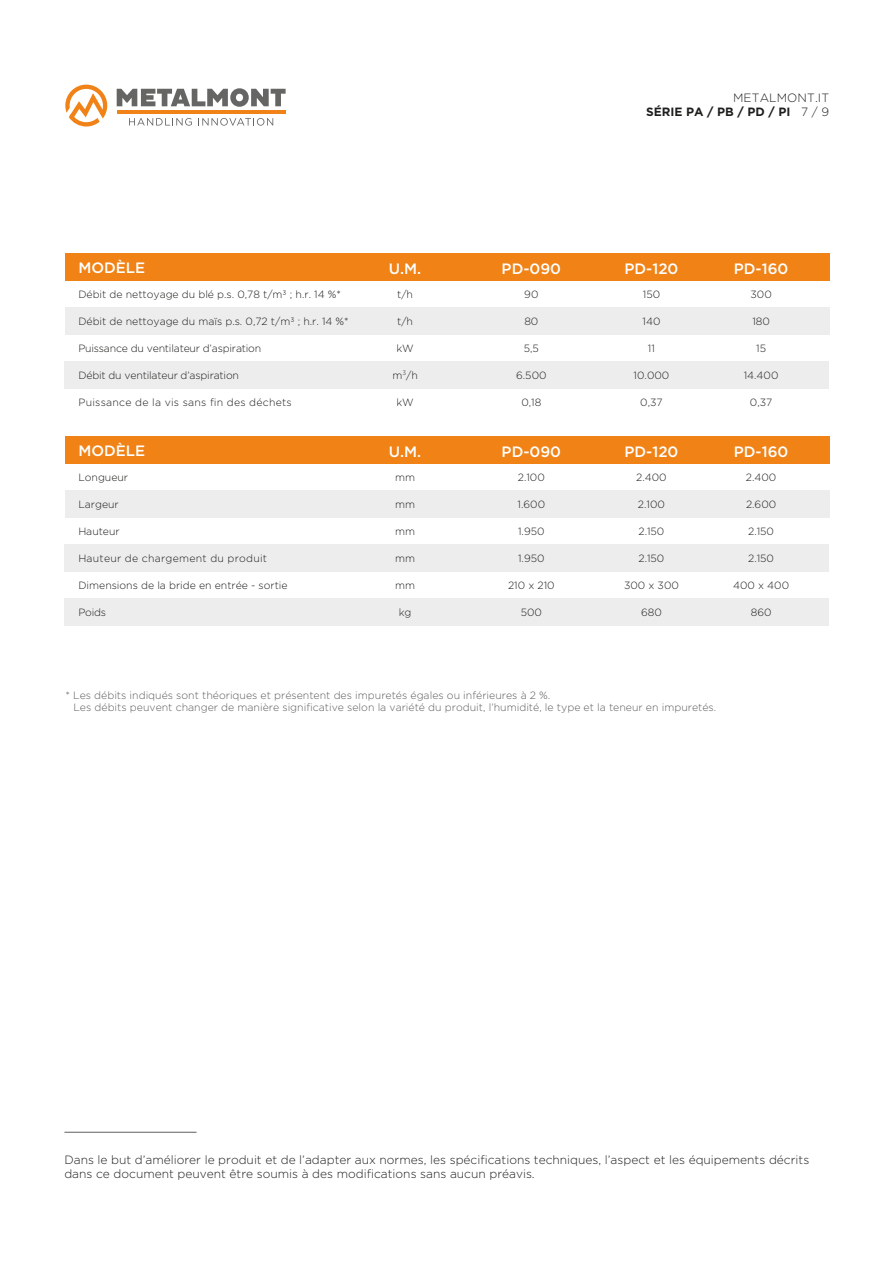
<style>
.page{position:relative;width:893px;height:1263px;background:#fff}
.page>*{position:absolute;margin:0;border:0;box-sizing:border-box;transform-origin:0 0}
.t1{font:500 15px "Gotham";color:#fff}
.t2{font:300 12px/14.4px "Gotham";color:#1e1f1d}
.t3{font:700 12px/14.4px "Gotham";color:#1e1f1d;text-align:right}
.t4{font:300 10.5px "Gotham";color:#1d1d1b}
.t5{font:300 10.5px/12.6px "Gotham";color:#5f5e5e}
.t6{font:300 10.5px "Gotham";letter-spacing:.025em;color:#1d1d1b}
.s1{font-weight:300}
</style>
<div class="page">
<div style="left:65px;top:362px;width:764px;height:27px;background:#ededed"></div>
<div style="left:65px;top:307px;width:764px;height:27px;background:#ededed"></div>
<div style="left:65px;top:254px;width:764px;height:27px;background:#f08216"></div>
<div style="left:65px;top:599px;width:764px;height:27px;background:#ededed"></div>
<div style="left:65px;top:545px;width:764px;height:27px;background:#ededed"></div>
<div style="left:65px;top:491px;width:764px;height:27px;background:#ededed"></div>
<div style="left:65px;top:437px;width:764px;height:27px;background:#f08216"></div>
<hr style="left:64px;top:1132px;width:133px;height:1px;background:#5f5f5e">
<svg style="left:117px;top:88px;width:169px;height:19px"></svg>
<hr style="left:117px;top:110px;width:169px;height:4px;background:#f08217">
<svg style="left:65px;top:85px;width:42px;height:42px"></svg>
<svg style="left:129px;top:118px;width:63px;height:8px"></svg>
<svg style="left:202px;top:118px;width:71px;height:8px"></svg>
<h1 class="t1" style="left:78px;top:258px;width:68px">MODÈLE</h1>
<p class="t4" style="left:78px;top:287px;width:264px">Débit de nettoyage du blé p.s. 0,78 t/m3 ; h.r. 14 %*</p>
<p class="t4" style="left:78px;top:314px;width:272px">Débit de nettoyage du maïs p.s. 0,72 t/m3 ; h.r. 14 %*</p>
<p class="t4" style="left:78px;top:341px;width:184px">Puissance du ventilateur d’aspiration</p>
<p class="t4" style="left:78px;top:368px;width:162px">Débit du ventilateur d’aspiration</p>
<p class="t6" style="left:78px;top:395px;width:215px">Puissance de la vis sans fin des déchets</p>
<h1 class="t1" style="left:78px;top:441px;width:68px">MODÈLE</h1>
<p class="t4" style="left:78px;top:470px;width:51px">Longueur</p>
<p class="t4" style="left:78px;top:497px;width:42px">Largeur</p>
<p class="t4" style="left:78px;top:524px;width:43px">Hauteur</p>
<h1 class="t1" style="left:389px;top:259px;width:34px">U.M.</h1>
<p class="t4" style="left:397px;top:287px;width:17px">t/h</p>
<p class="t4" style="left:397px;top:314px;width:17px">t/h</p>
<p class="t4" style="left:396px;top:341px;width:19px">kW</p>
<p class="t4" style="left:392px;top:368px;width:27px">m<sup>3</sup>/h</p>
<p class="t4" style="left:396px;top:395px;width:19px">kW</p>
<h1 class="t1" style="left:389px;top:442px;width:34px">U.M.</h1>
<p class="t4" style="left:395px;top:470px;width:21px">mm</p>
<p class="t4" style="left:395px;top:497px;width:21px">mm</p>
<p class="t4" style="left:395px;top:524px;width:21px">mm</p>
<p class="t6" style="left:78px;top:551px;width:190px">Hauteur de chargement du produit</p>
<p class="t4" style="left:395px;top:551px;width:21px">mm</p>
<p class="t4" style="left:78px;top:578px;width:211px">Dimensions de la bride en entrée - sortie</p>
<p class="t4" style="left:395px;top:578px;width:21px">mm</p>
<p class="t4" style="left:78px;top:605px;width:29px">Poids</p>
<p class="t4" style="left:399px;top:605px;width:14px">kg</p>
<h1 class="t1" style="left:502px;top:259px;width:61px">PD-090</h1>
<p class="t4" style="left:524px;top:287px;width:16px">90</p>
<p class="t4" style="left:524px;top:314px;width:16px">80</p>
<p class="t4" style="left:524px;top:341px;width:17px">5,5</p>
<p class="t4" style="left:516px;top:368px;width:32px">6.500</p>
<p class="t4" style="left:521px;top:395px;width:22px">0,18</p>
<h1 class="t1" style="left:502px;top:442px;width:61px">PD-090</h1>
<p class="t4" style="left:518px;top:471px;width:29px">2.100</p>
<p class="t4" style="left:518px;top:498px;width:29px">1.600</p>
<p class="t4" style="left:518px;top:525px;width:28px">1.950</p>
<p class="t4" style="left:518px;top:552px;width:28px">1.950</p>
<p class="t4" style="left:508px;top:579px;width:48px">210 x 210</p>
<p class="t4" style="left:521px;top:606px;width:23px">500</p>
<p class="t3" style="left:646px;top:90px;width:185px"><span class="s1">METALMONT.IT<br></span>SÉRIE PA / PB / PD / PI <span class="s1">7 / 9</span></p>
<h1 class="t1" style="left:624px;top:259px;width:55px">PD-120</h1>
<p class="t4" style="left:643px;top:287px;width:19px">150</p>
<p class="t4" style="left:642px;top:314px;width:19px">140</p>
<p class="t4" style="left:648px;top:341px;width:9px">11</p>
<p class="t4" style="left:634px;top:368px;width:37px">10.000</p>
<p class="t4" style="left:640px;top:395px;width:24px">0,37</p>
<h1 class="t1" style="left:624px;top:442px;width:55px">PD-120</h1>
<p class="t4" style="left:636px;top:471px;width:32px">2.400</p>
<p class="t4" style="left:638px;top:498px;width:29px">2.100</p>
<p class="t4" style="left:638px;top:525px;width:27px">2.150</p>
<p class="t4" style="left:638px;top:552px;width:27px">2.150</p>
<p class="t4" style="left:624px;top:579px;width:56px">300 x 300</p>
<p class="t4" style="left:641px;top:606px;width:22px">680</p>
<h1 class="t1" style="left:734px;top:259px;width:56px">PD-160</h1>
<p class="t4" style="left:750px;top:287px;width:23px">300</p>
<p class="t4" style="left:752px;top:314px;width:19px">180</p>
<p class="t4" style="left:756px;top:341px;width:11px">15</p>
<p class="t4" style="left:744px;top:368px;width:36px">14.400</p>
<p class="t4" style="left:750px;top:395px;width:24px">0,37</p>
<h1 class="t1" style="left:734px;top:442px;width:56px">PD-160</h1>
<p class="t4" style="left:746px;top:471px;width:32px">2.400</p>
<p class="t4" style="left:746px;top:498px;width:32px">2.600</p>
<p class="t4" style="left:748px;top:525px;width:27px">2.150</p>
<p class="t4" style="left:748px;top:552px;width:27px">2.150</p>
<p class="t4" style="left:733px;top:579px;width:58px">400 x 400</p>
<p class="t4" style="left:751px;top:606px;width:22px">860</p>
<p class="t5" style="left:73px;top:688px;width:644px;text-indent:-8px">* Les débits indiqués sont théoriques et présentent des impuretés égales ou inférieures à 2 %.<br>Les débits peuvent changer de manière significative selon la variété du produit, l’humidité, le type et la teneur en impuretés.</p>
<p class="t2" style="left:64px;top:1152px;width:746px">Dans le but d’améliorer le produit et de l’adapter aux normes, les spécifications techniques, l’aspect et les équipements décrits dans ce document peuvent être soumis à des modifications sans aucun préavis.</p>
</div>
